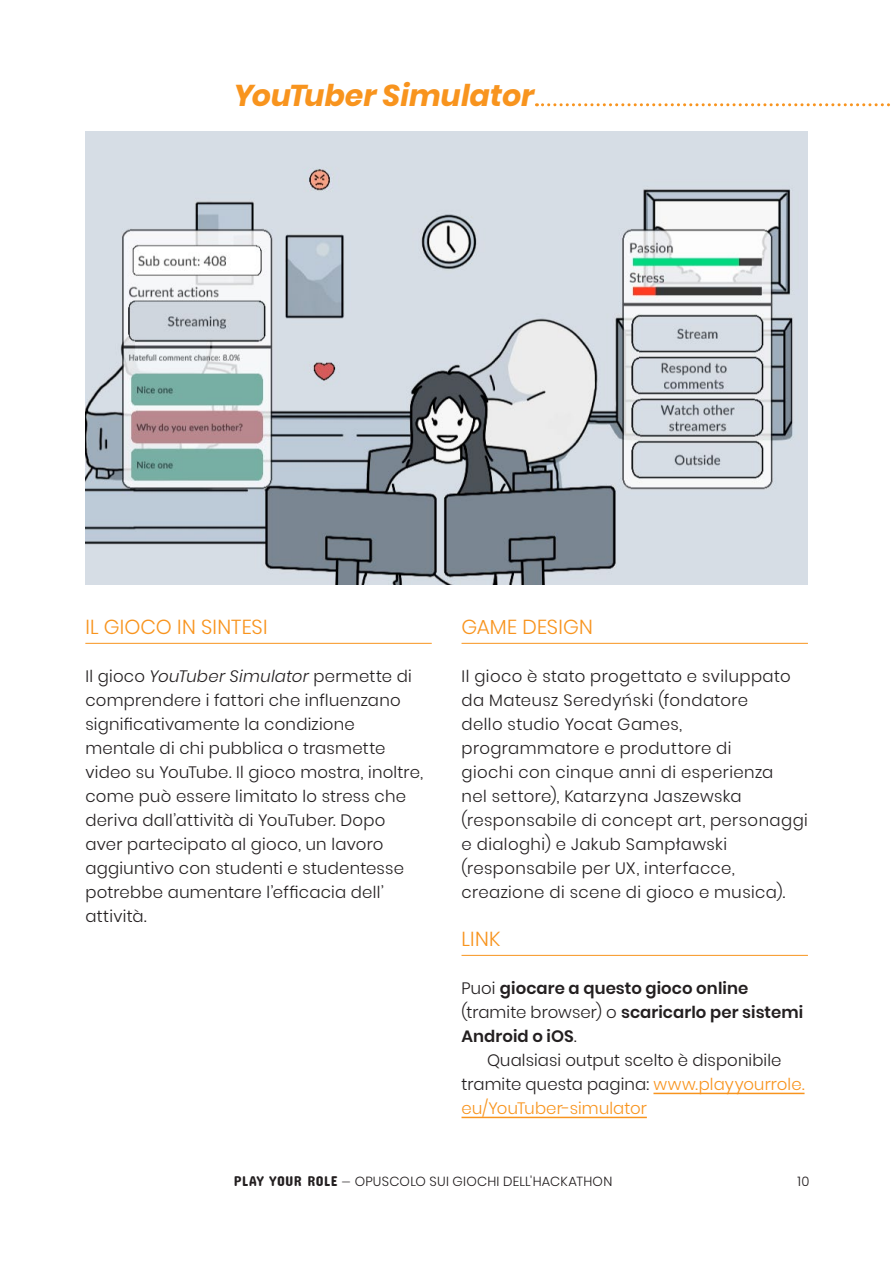
<style>
.page{position:relative;width:893px;height:1263px;background:#fff}
.page>*{position:absolute;margin:0;border:0;box-sizing:border-box;transform-origin:0 0}
.t1{font:italic 700 30px "Poppins";color:#f8941e}
.t2{font:300 20.25px "Poppins";letter-spacing:.01em;color:#f8941e}
.t3{font:300 16.5px/24px "Poppins";letter-spacing:.015em;color:#231f20}
.t4{font:600 16.5px/24px "Poppins";letter-spacing:.005em;color:#231f20}
.t5{font:300 13.2px "Poppins";letter-spacing:.02em;color:#231f20}
.s1{font-style:italic}
.s2{font-weight:300}
.s3{color:#f8941e}
.s4{font-family:"Concert One";font-weight:400;font-size:14.25px}
.s5{font-family:"HK Grotesk";font-weight:400}
</style>
<div class="page">
<hr style="left:85px;top:643px;width:347px;height:1px;background:#f8941e">
<hr style="left:461px;top:643px;width:347px;height:1px;background:#f8941e">
<hr style="left:461px;top:955px;width:347px;height:1px;background:#f8941e">
<hr style="left:653px;top:1093px;width:151px;height:1px;background:#f8941e">
<hr style="left:461px;top:1117px;width:186px;height:1px;background:#f8941e">
<img style="left:85px;top:131px;width:723px;height:453px">
<svg style="left:536px;top:103px;width:354px;height:3px"></svg>
<h1 class="t1" style="left:234px;top:78px;width:302px">YouTuber Simulator</h1>
<p class="t2" style="left:85px;top:615px;width:33px">Il gioco</p>
<p class="t2" style="left:177px;top:615px;width:64px">in sintesi</p>
<p class="t3" style="left:85px;top:665px;width:339px">Il gioco <span class="s1">YouTuber Simulator</span> permette di comprendere i fattori che influenzano significativamente la condizione mentale di chi pubblica o trasmette video su YouTube. Il gioco mostra, inoltre, come può essere limitato lo stress che deriva dall’attività di YouTuber. Dopo aver partecipato al gioco, un lavoro aggiuntivo con studenti e studentesse potrebbe aumentare l’efficacia dell’ attività.</p>
<p class="t2" style="left:461px;top:615px;width:73px">Game desig</p>
<p class="t2" style="left:579px;top:615px;width:15px">n</p>
<p class="t3" style="left:461px;top:665px;width:348px">Il gioco è stato progettato e sviluppato da Mateusz Seredyński (fondatore<br>dello studio Yocat Games, programmatore e produttore di<br>giochi con cinque anni di esperienza<br>nel settore), Katarzyna Jaszewska (responsabile di concept art, personaggi e dialoghi) e Jakub Sampławski (responsabile per UX, interfacce, creazione di scene di gioco e musica).</p>
<p class="t2" style="left:461px;top:927px;width:40px">Link</p>
<p class="t4" style="left:461px;top:977px;width:343px"><span class="s2">Puoi</span> giocare a questo gioco online <span class="s2">(tramite browser) o</span> scaricarlo per sistemi<br>Android o iOS<span class="s2">.</span></p>
<p class="t3" style="left:461px;top:1049px;width:344px;text-indent:26px">Qualsiasi output scelto è disponibile tramite questa pagina: <span class="s3">www.playyourrole. eu/YouTuber-simulator</span></p>
<p class="t5" style="left:234px;top:1174px;width:380px"><span class="s4">PLAY YOUR ROLE</span> <span class="s5">―</span> Opuscolo sui giochi dell'Hackathon</p>
<p class="t5" style="left:797px;top:1174px;width:13px">10</p>
</div>
